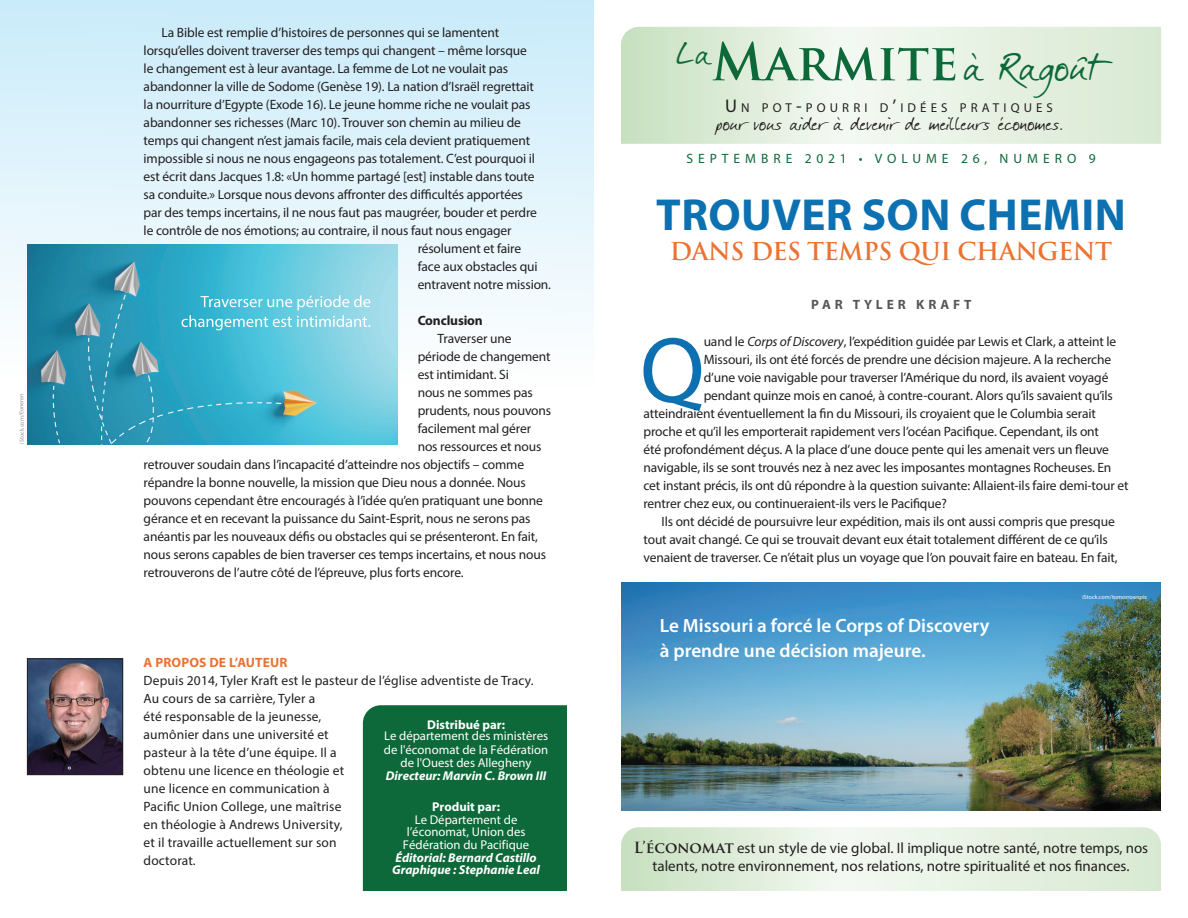
<style>
.page{position:relative;width:1188px;height:918px;background:#fff}
.page>*{position:absolute;margin:0;border:0;box-sizing:border-box;transform-origin:0 0}
.t1{font:93.6px "Myriad Pro";color:#0d70b0}
.t2{font:700 50.25px "Trajan Pro";color:#0d6939}
.t3{font:700 45px "Myriad Pro";letter-spacing:.01em;color:#0d70b0}
.t4{font:700 24px "Trajan Pro";letter-spacing:-.02em;color:#ea7332}
.t5{font:23.4px "Darkwoman";letter-spacing:.03em;color:#231f20}
.t6{font:600 19.2px/25.5px "Myriad Pro";color:#fff}
.t7{font:15px/18px "Myriad Pro";color:#231f20;text-align:center}
.t8{font:13.5px "Myriad Pro";letter-spacing:-.01em;color:#231f20}
.t9{font:13.5px/18px "Myriad Pro";letter-spacing:.01em;color:#231f20}
.t10{font:13.5px "Myriad Pro";letter-spacing:.37em;color:#0d6939}
.t11{font:700 13.5px "Myriad Pro";letter-spacing:.01em;color:#ea7332}
.t12{font:700 13.5px "Myriad Pro";letter-spacing:.29em;color:#57585a}
.t13{font:700 13.5px "Myriad Pro";letter-spacing:-.01em;color:#231f20}
.t14{font:12.9px "Myriad Pro";letter-spacing:.32em;color:#231f20}
.t15{font:12.75px/13px "Myriad Pro";color:#fff;text-align:center}
.t16{font:italic 700 12.75px/12.6px "Myriad Pro";color:#fff}
.t17{font:700 12.75px "Myriad Pro";color:#fff}
.t18{font:6px "Myriad Pro";letter-spacing:-.005em;color:#fff}
.t19{font:6px "Myriad Pro";letter-spacing:-.005em;color:#939598}
.s1{font-family:"Darkwoman";font-weight:400;font-size:49.05px}
.s2{font-size:18.45px}
.s3{font-style:italic}
.s4{font-family:"Trajan Pro";font-weight:700}
</style>
<div class="page">
<div style="left:0;top:0;width:594px;height:467px;background:linear-gradient(to bottom,#cbecfa,#fff)"></div>
<svg style="left:621px;top:827px;width:540px;height:64px;background:#e2efde"></svg>
<div style="left:363px;top:705px;width:204px;height:186px;background:#0d6939"></div>
<img style="left:621px;top:582px;width:540px;height:228px">
<img style="left:27px;top:244px;width:370px;height:200px">
<img style="left:29px;top:660px;width:92px;height:113px">
<div style="left:27px;top:658px;width:96px;height:117px;border:1px solid #231f20"></div>
<svg style="left:182px;top:295px;width:188px;height:35px;background:#78cee1"></svg>
<svg style="left:621px;top:27px;width:540px;height:117px;background:#e2eede"></svg>
<p class="t19" style="left:18px;top:444px;width:52px;rotate:-90deg">iStock.com/Eoneren</p>
<p class="t8" style="left:162px;top:24px;width:339px">La Bible est remplie d’histoires de personnes qui se lamentent</p>
<p class="t8" style="left:144px;top:42px;width:385px">lorsqu’elles doivent traverser des temps qui changent – même lorsque</p>
<p class="t8" style="left:144px;top:60px;width:366px">le changement est à leur avantage. La femme de Lot ne voulait pas</p>
<p class="t8" style="left:144px;top:78px;width:392px">abandonner la ville de Sodome (Genèse 19). La nation d’Israël regrettait</p>
<p class="t8" style="left:144px;top:96px;width:388px">la nourriture d’Egypte (Exode 16). Le jeune homme riche ne voulait pas</p>
<p class="t8" style="left:144px;top:114px;width:379px">abandonner ses richesses (Marc 10). Trouver son chemin au milieu de</p>
<p class="t8" style="left:144px;top:132px;width:388px">temps qui changent n’est jamais facile, mais cela devient pratiquement</p>
<p class="t8" style="left:144px;top:150px;width:393px">impossible si nous ne nous engageons pas totalement. C’est pourquoi il</p>
<p class="t8" style="left:144px;top:168px;width:393px">est écrit dans Jacques 1.8: «Un homme partagé [est] instable dans toute</p>
<p class="t8" style="left:144px;top:186px;width:381px">sa conduite.» Lorsque nous devons affronter des difficultés apportées</p>
<p class="t8" style="left:144px;top:204px;width:395px">par des temps incertains, il ne nous faut pas maugréer, bouder et perdre</p>
<p class="t8" style="left:144px;top:222px;width:370px">le contrôle de nos émotions; au contraire, il nous faut nous engager</p>
<p class="t8" style="left:418px;top:240px;width:105px">résolument et faire</p>
<p class="t8" style="left:418px;top:258px;width:122px">face aux obstacles qui</p>
<p class="t8" style="left:418px;top:276px;width:135px">entravent notre mission.</p>
<p class="t13" style="left:418px;top:312px;width:67px">Conclusion</p>
<p class="t8" style="left:438px;top:330px;width:75px">Traverser une</p>
<p class="t8" style="left:418px;top:348px;width:135px">période de changement</p>
<p class="t8" style="left:418px;top:366px;width:93px">est intimidant. Si</p>
<p class="t8" style="left:418px;top:384px;width:117px">nous ne sommes pas</p>
<p class="t8" style="left:418px;top:402px;width:135px">prudents, nous pouvons</p>
<p class="t8" style="left:418px;top:420px;width:115px">facilement mal gérer</p>
<p class="t8" style="left:418px;top:438px;width:125px">nos ressources et nous</p>
<p class="t8" style="left:144px;top:456px;width:382px">retrouver soudain dans l’incapacité d’atteindre nos objectifs – comme</p>
<p class="t8" style="left:144px;top:474px;width:384px">répandre la bonne nouvelle, la mission que Dieu nous a donnée. Nous</p>
<p class="t8" style="left:144px;top:492px;width:401px">pouvons cependant être encouragés à l’idée qu’en pratiquant une bonne</p>
<p class="t8" style="left:144px;top:510px;width:388px">gérance et en recevant la puissance du Saint-Esprit, nous ne serons pas</p>
<p class="t8" style="left:144px;top:528px;width:396px">anéantis par les nouveaux défis ou obstacles qui se présenteront. En fait,</p>
<p class="t8" style="left:144px;top:546px;width:404px">nous serons capables de bien traverser ces temps incertains, et nous nous</p>
<p class="t8" style="left:144px;top:564px;width:322px">retrouverons de l’autre côté de l’épreuve, plus forts encore.</p>
<p class="t11" style="left:144px;top:654px;width:145px">A PROPOS DE L’AUTEUR</p>
<p class="t9" style="left:144px;top:671px;width:391px">Depuis 2014, Tyler Kraft est le pasteur de l’église adventiste de Tracy.<br>Au cours de sa carrière, Tyler a<br>été responsable de la jeunesse,<br>aumônier dans une université et<br>pasteur à la tête d’une équipe. Il a<br>obtenu une licence en théologie et<br>une licence en communication à<br>Pacific Union College, une maîtrise<br>en théologie à Andrews University,<br>et il travaille actuellement sur son<br>doctorat.</p>
<p class="t17" style="left:427px;top:717px;width:79px">Distribué par:</p>
<p class="t15" style="left:384px;top:729px;width:166px">Le département des ministères de l'économat de la Fédération de l'Ouest des Allegheny</p>
<p class="t16" style="left:386px;top:769px;width:162px">Directeur: Marvin C. Brown III</p>
<p class="t17" style="left:432px;top:798px;width:69px">Produit par:</p>
<p class="t15" style="left:403px;top:813px;width:128px;line-height:12.6px">Le Département de l’économat, Union des<br>Fédération du Pacifique</p>
<p class="t16" style="left:392px;top:851px;width:149px">Éditorial: Bernard Castillo<br>Graphique : Stephanie Leal</p>
<h2 class="t2" style="left:677px;top:31px;width:425px"><sup>La</sup> Marmite<span class="s1">à Ragoût</span></h2>
<p class="t14" style="left:725px;top:100px;width:329px"><span class="s2">U</span>N POT<span class="s2">-</span>POU RRI D<span class="s2">’</span>IDÉES PRATIQU ES</p>
<h3 class="t5" style="left:716px;top:109px;width:348px">pour vous aider à devenir de meilleurs économes.</h3>
<p class="t10" style="left:686px;top:150px;width:411px">SEPTEMBRE 2021 • VOLUME 26, NUMERO 9</p>
<h3 class="t3" style="left:656px;top:185px;width:471px">TROUVER SON CHEMIN</h3>
<h3 class="t4" style="left:670px;top:236px;width:444px">DANS DES TEMPS QUI CHANGENT</h3>
<p class="t12" style="left:811px;top:296px;width:162px">PAR TYLER KRAFT</p>
<h1 class="t1" style="left:640px;top:313px;width:66px">Q</h1>
<p class="t8" style="left:704px;top:334px;width:414px">uand le <span class="s3">Corps of Discovery</span>, l’expédition guidée par Lewis et Clark, a atteint le</p>
<p class="t8" style="left:704px;top:352px;width:409px">Missouri, ils ont été forcés de prendre une décision majeure. A la recherche</p>
<p class="t8" style="left:704px;top:369px;width:406px">d’une voie navigable pour traverser l’Amérique du nord, ils avaient voyagé</p>
<p class="t8" style="left:704px;top:387px;width:411px">pendant quinze mois en canoé, à contre-courant. Alors qu’ils savaient qu’ils</p>
<p class="t8" style="left:643px;top:405px;width:454px">atteindraient éventuellement la fin du Missouri, ils croyaient que le Columbia serait</p>
<p class="t8" style="left:643px;top:423px;width:457px">proche et qu’il les emporterait rapidement vers l’océan Pacifique. Cependant, ils ont</p>
<p class="t8" style="left:643px;top:441px;width:467px">été profondément déçus. A la place d’une douce pente qui les amenait vers un fleuve</p>
<p class="t8" style="left:643px;top:459px;width:469px">navigable, ils se sont trouvés nez à nez avec les imposantes montagnes Rocheuses. En</p>
<p class="t8" style="left:643px;top:477px;width:487px">cet instant précis, ils ont dû répondre à la question suivante: Allaient-ils faire demi-tour et</p>
<p class="t8" style="left:643px;top:495px;width:305px">rentrer chez eux, ou continueraient-ils vers le Pacifique?</p>
<p class="t8" style="left:661px;top:513px;width:455px">Ils ont décidé de poursuivre leur expédition, mais ils ont aussi compris que presque</p>
<p class="t8" style="left:643px;top:531px;width:466px">tout avait changé. Ce qui se trouvait devant eux était totalement différent de ce qu’ils</p>
<p class="t8" style="left:643px;top:549px;width:476px">venaient de traverser. Ce n’était plus un voyage que l’on pouvait faire en bateau. En fait,</p>
<h3 class="t6" style="left:660px;top:612px;width:331px">Le Missouri a forcé le Corps of Discovery à prendre une décision majeure.</h3>
<p class="t18" style="left:1083px;top:593px;width:66px">iStock.com/tomorrowspix</p>
<p class="t7" style="left:634px;top:838px;width:516px"><span class="s4">L’économat</span> est un style de vie global. Il implique notre santé, notre temps, nos talents, notre environnement, nos relations, notre spiritualité et nos finances.</p>
</div>
